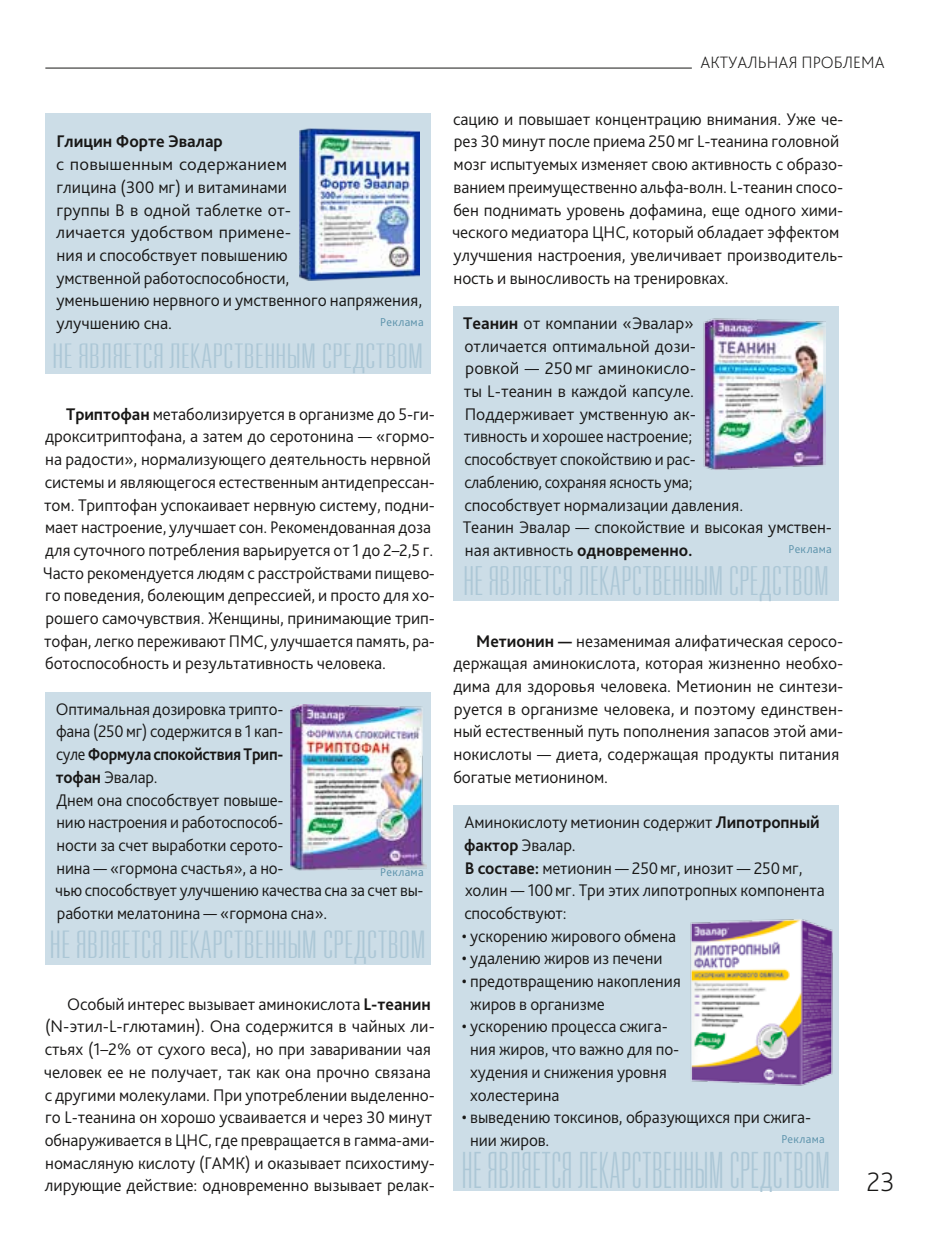
<style>
.page{position:relative;width:947px;height:1248px;background:#fff}
.page>*{position:absolute;margin:0;border:0;box-sizing:border-box;transform-origin:0 0}
.t1{font:100 ultra-condensed 50px "Partner";letter-spacing:.015em;color:#acc7d6;scale:.9 1}
.t2{font:100 ultra-condensed 40px "Partner";letter-spacing:.015em;color:#acc7d6;scale:1.11 1}
.t3{font:100 ultra-condensed 38px "Partner";letter-spacing:.015em;color:#acc7d6;scale:1.2 1}
.t4{font:100 ultra-condensed 34px "Partner";letter-spacing:.02em;color:#acc7d6;scale:1.32 1}
.t5{font:200 28px "Bliss Pro";color:#181716}
.t6{font:300 17.6px/22.6px "Bliss Pro";letter-spacing:-.005em;color:#181716}
.t7{font:300 17.6px/22.6px "Bliss Pro";letter-spacing:-.005em;color:#181716;scale:.96 1}
.t8{font:300 17.6px/22.6px "Bliss Pro";letter-spacing:-.005em;color:#181716;scale:1.05 1}
.t9{font:700 17.6px "Bliss Pro";color:#181716}
.t10{font:200 17.2px "Bliss Pro";color:#181716}
.t11{font:300 12px "Bliss Pro";letter-spacing:.025em;color:#5a91aa}
.s1{font-weight:700}
</style>
<div class="page">
<hr style="left:45px;top:68px;width:647px;height:1px;background:#181716">
<div style="left:454px;top:306px;width:385px;height:295px;background:#ccdde7"></div>
<img style="left:703px;top:318px;width:122px;height:152px">
<div style="left:45px;top:692px;width:386px;height:272px;background:#ccdde7"></div>
<img style="left:291px;top:704px;width:135px;height:166px">
<div style="left:45px;top:113px;width:386px;height:261px;background:#ccdde7"></div>
<img style="left:300px;top:128px;width:119px;height:153px">
<div style="left:454px;top:805px;width:385px;height:386px;background:#ccdde7"></div>
<img style="left:690px;top:919px;width:143px;height:167px">
<p class="t9" style="left:57px;top:131px;width:168px">Глицин Форте Эвалар</p>
<p class="t8" style="left:56px;top:153px;width:350px">с повышенным содержанием<br>глицина (300 мг) и витаминами<br>группы В в одной таблетке от-<br>личается удобством примене-<br>ния и способствует повышению<br>умственной работоспособности,<br>уменьшению нервного и умственного напряжения, улучшению сна.</p>
<p class="t11" style="left:380px;top:315px;width:45px">Реклама</p>
<h3 class="t4" style="left:53px;top:336px;width:282px">НЕ ЯВЛЯЕТСЯ ЛЕКАРСТВЕННЫМ СРЕДСТВОМ</h3>
<p class="t6" style="left:43px;top:402px;width:394px;text-indent:23px"><span class="s1">Триптофан</span> метаболизируется в организме до 5‑ги&shy;дрокситриптофана, а затем до серотонина — «гормо&shy;на радости», нормализующего деятельность нервной системы и являющегося естественным антидепрессан&shy;том. Триптофан успокаивает нервную систему, подни&shy;мает настроение, улучшает сон. Рекомендованная доза для суточного потребления варьируется от 1 до 2–2,5 г.<br>Часто рекомендуется людям с расстройствами пищево&shy;го поведения, болеющим депрессией, и просто для хо&shy;рошего самочувствия. Женщины, принимающие трип&shy;тофан, легко переживают ПМС, улучшается память, ра&shy;ботоспособность и результативность человека.</p>
<p class="t7" style="left:55px;top:697px;width:385px">Оптимальная дозировка трипто-<br>фана (250 мг) содержится в 1 кап-<br>суле <span class="s1">Формула спокойствия Трип-<br>тофан</span> Эвалар.<br>Днем она способствует повыше-<br>нию настроения и работоспособ-<br>ности за счет выработки серото-<br>нина — «гормона счастья», а но-<br>чью способствует улучшению качества сна за счет вы&shy;работки мелатонина — «гормона сна».</p>
<p class="t11" style="left:380px;top:864px;width:45px">Реклама</p>
<h3 class="t3" style="left:50px;top:922px;width:314px">НЕ ЯВЛЯЕТСЯ ЛЕКАРСТВЕННЫМ СРЕДСТВОМ</h3>
<p class="t6" style="left:44px;top:992px;width:393px;text-indent:23px">Особый интерес вызывает аминокислота <span class="s1">L-теанин </span>(N-этил-L-глютамин). Она содержится в чайных ли&shy;стьях (1–2% от сухого веса), но при заваривании чая человек ее не получает, так как она прочно связана с другими молекулами. При употреблении выделенно&shy;го L-теанина он хорошо усваивается и через 30 минут обнаруживается в ЦНС, где превращается в гамма-ами&shy;номасляную кислоту (ГАМК) и оказывает психостиму&shy;лирующие действие: одновременно вызывает релак-</p>
<p class="t10" style="left:700px;top:52px;width:186px">АКТУАЛЬНАЯ ПРОБЛЕМА</p>
<p class="t6" style="left:452px;top:107px;width:393px">сацию и повышает концентрацию внимания. Уже че&shy;рез 30 минут после приема 250мг L-теанина головной мозг испытуемых изменяет свою активность с образо&shy;ванием преимущественно альфа-волн. L-теанин спосо&shy;бен поднимать уровень дофамина, еще одного хими&shy;ческого медиатора ЦНС, который обладает эффектом улучшения настроения, увеличивает производитель&shy;ность и выносливость на тренировках.</p>
<p class="t6" style="left:463px;top:311px;width:371px"><span class="s1">Теанин</span> от компании «Эвалар»<br>отличается оптимальной дози-<br>ровкой — 250мг аминокисло-<br>ты L-теанин в каждой капсуле.<br>Поддерживает умственную ак-<br>тивность и хорошее настроение;<br>способствует спокойствию и рас-<br>слаблению, сохраняя ясность ума;<br>способствует нормализации давления.<br>Теанин Эвалар — спокойствие и высокая умствен&shy;ная активность <span class="s1">одновременно.</span></p>
<p class="t11" style="left:788px;top:541px;width:45px">Реклама</p>
<h2 class="t2" style="left:463px;top:557px;width:331px">НЕ ЯВЛЯЕТСЯ ЛЕКАРСТВЕННЫМ СРЕДСТВОМ</h2>
<p class="t6" style="left:453px;top:629px;width:391px;text-indent:23px"><span class="s1">Метионин —</span> незаменимая алифатическая серосо&shy;держащая аминокислота, которая жизненно необхо&shy;дима для здоровья человека. Метионин не синтези&shy;руется в организме человека, и поэтому единствен&shy;ный естественный путь пополнения запасов этой ами&shy;нокислоты — диета, содержащая продукты питания богатые метионином.</p>
<p class="t6" style="left:464px;top:810px;width:362px">Аминокислоту метионин содержит <span class="s1">Липотропный фактор</span> Эвалар.<br><span class="s1">В составе:</span> метионин — 250мг, инозит — 250мг, холин — 100мг. Три этих липотропных компонента способствуют:</p>
<p class="t6" style="left:462px;top:923px;width:216px">• ускорению жирового обмена</p>
<p class="t6" style="left:462px;top:946px;width:202px">• удалению жиров из печени</p>
<p class="t6" style="left:470px;top:969px;width:212px;text-indent:-8px">• предотвращению накопления жиров в организме</p>
<p class="t6" style="left:470px;top:1014px;width:211px;text-indent:-8px">• ускорению процесса сжига&shy;ния жиров, что важно для по&shy;худения и снижения уровня холестерина</p>
<p class="t6" style="left:470px;top:1105px;width:343px;text-indent:-8px">• выведению токсинов, образующихся при сжига&shy;нии жиров.</p>
<p class="t11" style="left:781px;top:1131px;width:45px">Реклама</p>
<h1 class="t1" style="left:462px;top:1141px;width:411px">НЕ ЯВЛЯЕТСЯ ЛЕКАРСТВЕННЫМ СРЕДСТВОМ</h1>
<h3 class="t5" style="left:866px;top:1164px;width:30px">23</h3>
</div>
